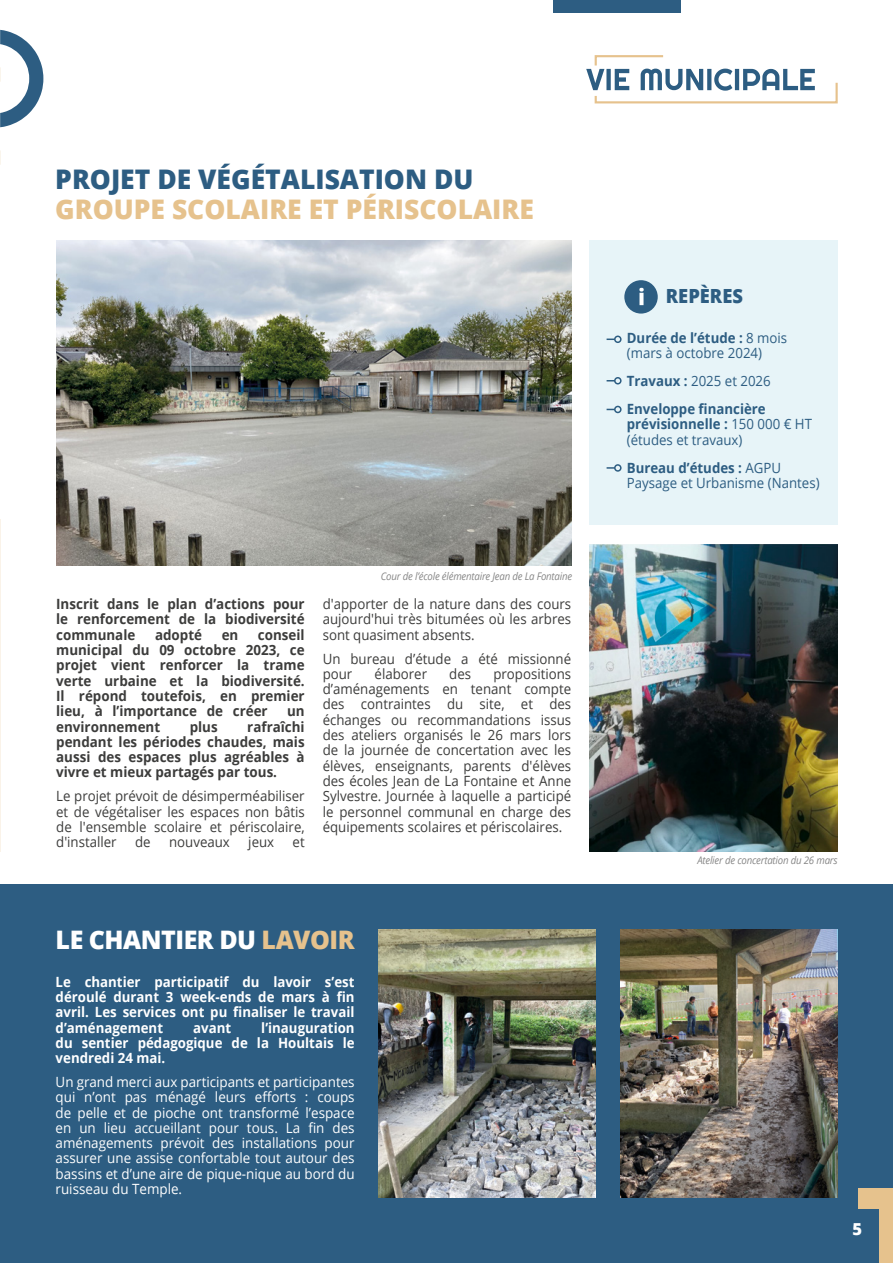
<style>
.page{position:relative;width:893px;height:1263px;background:#fff}
.page>*{position:absolute;margin:0;border:0;box-sizing:border-box;transform-origin:0 0}
.t1{font:800 27px "Open Sans";color:#e6c28d}
.t2{font:800 27px "Open Sans";color:#2d5d82}
.t3{font:800 25.5px "Open Sans";letter-spacing:-.02em;color:#fff}
.t4{font:800 19.5px "Open Sans";color:#2d5d82;scale:.94 1}
.t5{font:800 16.5px "Open Sans";color:#fff}
.t6{font:14.1px/15.3px "Open Sans";color:#3c3c3b;text-align:justify;scale:.94 1}
.t7{font:700 14.1px/15.3px "Open Sans";color:#3c3c3b;text-align:justify;scale:.95 1}
.t8{font:14.1px/15.3px "Open Sans";color:#fff;text-align:justify;scale:.95 1}
.t9{font:700 14.1px/15.3px "Open Sans";color:#fff;text-align:justify;scale:.94 1}
.t10{font:14.1px/15.3px "Open Sans";color:#2d5d82;scale:.94 1}
.t11{font:700 14.1px/28px "Open Sans";color:#2d5d82;scale:.94 1}
.t12{font:italic 10.5px "Open Sans";letter-spacing:-.02em;color:#878787;scale:.92 1}
.s1{color:#e6c28d}
.s2{font-weight:700}
.s3{font-weight:400}
</style>
<div class="page">
<div style="left:553px;top:0;width:127px;height:13px;background:#2d5d82"></div>
<div style="left:0;top:884px;width:893px;height:379px;background:#2d5d82"></div>
<hr style="left:0;top:519px;width:1px;height:332px;background:#faf3e9">
<div style="left:858px;top:1188px;width:35px;height:75px;background:#e6c28d"></div>
<div style="left:836px;top:1210px;width:43px;height:53px;background:#2d5d82"></div>
<svg style="left:586px;top:55px;width:252px;height:49px"></svg>
<svg style="left:0;top:30px;width:43px;height:135px"></svg>
<img style="left:56px;top:241px;width:515px;height:325px">
<div style="left:589px;top:240px;width:248px;height:284px;background:#e7f4f8"></div>
<div style="left:624px;top:280px;width:34px;height:34px;background:#2d5d82;border-radius:50%"></div>
<svg style="left:639px;top:288px;width:5px;height:17px"></svg>
<div style="left:614px;top:336px;width:8px;height:7px;border:2px solid #2d5d82;border-radius:50%"></div>
<div style="left:614px;top:377px;width:8px;height:7px;border:2px solid #2d5d82;border-radius:50%"></div>
<div style="left:614px;top:406px;width:8px;height:7px;border:2px solid #2d5d82;border-radius:50%"></div>
<svg style="left:607px;top:467px;width:7px;height:2px"></svg>
<div style="left:614px;top:464px;width:8px;height:8px;border:2px solid #2d5d82;border-radius:50%"></div>
<img style="left:621px;top:929px;width:217px;height:268px">
<img style="left:378px;top:929px;width:217px;height:268px">
<img style="left:589px;top:545px;width:249px;height:306px">
<h1 class="t2" style="left:55px;top:158px;width:420px">PROJET DE VÉGÉTALISATION DU</h1>
<h1 class="t1" style="left:55px;top:188px;width:480px">GROUPE SCOLAIRE ET PÉRISCOLAIRE</h1>
<p class="t7" style="left:56px;top:596px;width:263px">Inscrit dans le plan d’actions pour le renforcement de la biodiversité communale</p>
<p class="t7" style="left:155px;top:627px;width:51px">adopté</p>
<p class="t7" style="left:222px;top:627px;width:19px">en</p>
<p class="t7" style="left:56px;top:627px;width:263px;text-indent:202px">conseil municipal du 09 octobre 2023, ce projet vient renforcer la trame verte urbaine et la biodiversité.<br>Il répond toutefois, en premier lieu, à l’importance de créer</p>
<p class="t7" style="left:287px;top:703px;width:20px">un</p>
<p class="t7" style="left:56px;top:718px;width:263px;text-indent:191px">rafraîchi pendant les périodes chaudes, mais aussi des espaces plus agréables à vivre et mieux partagés par tous.</p>
<p class="t6" style="left:56px;top:788px;width:266px">Le projet prévoit de désimperméabiliser et de végétaliser les espaces non bâtis de l'ensemble scolaire et périscolaire, d'installer</p>
<p class="t7" style="left:56px;top:718px;width:111px">environnement</p>
<p class="t7" style="left:190px;top:718px;width:31px">plus</p>
<p class="t6" style="left:135px;top:834px;width:18px">de</p>
<p class="t6" style="left:169px;top:834px;width:66px">nouveaux</p>
<p class="t6" style="left:248px;top:834px;width:29px">jeux</p>
<p class="t6" style="left:293px;top:834px;width:14px">et</p>
<p class="t12" style="left:381px;top:569px;width:210px">Cour de l’école élémentaire Jean de La Fontaine</p>
<p class="t6" style="left:323px;top:596px;width:266px">d'apporter de la nature dans des cours aujourd'hui très bitumées où les arbres sont quasiment absents.</p>
<p class="t6" style="left:323px;top:650px;width:266px">Un bureau d’étude a été missionné pour</p>
<p class="t6" style="left:375px;top:666px;width:57px">élaborer</p>
<p class="t6" style="left:449px;top:666px;width:25px">des</p>
<p class="t6" style="left:323px;top:666px;width:266px;text-indent:171px">propositions d’aménagements en tenant compte des contraintes du site, et des échanges ou recommandations issus des ateliers organisés le 26 mars lors de la journée de concertation avec les élèves, enseignants, parents d'élèves des écoles Jean de La Fontaine et Anne Sylvestre. Journée à laquelle a participé le personnel communal en charge des équipements scolaires et périscolaires.</p>
<h2 class="t3" style="left:56px;top:920px;width:301px">LE CHANTIER DU <span class="s1">LAVOIR</span></h2>
<p class="t9" style="left:56px;top:973px;width:320px">Le chantier participatif du lavoir s’est déroulé durant 3 week-ends de mars à fin avril. Les services ont pu finaliser le travail d’aménagement</p>
<p class="t9" style="left:56px;top:1019px;width:320px;text-indent:206px">l’inauguration du sentier pédagogique de la Houltais le vendredi 24 mai.</p>
<p class="t8" style="left:56px;top:1074px;width:316px">Un grand merci aux participants et participantes qui n’ont pas ménagé leurs efforts : coups de pelle et de pioche ont transformé l’espace en un lieu accueillant pour tous. La fin des aménagements prévoit des installations pour assurer une assise confortable tout autour des bassins et d’une aire de pique-nique au bord du ruisseau du Temple.</p>
<p class="t9" style="left:193px;top:1019px;width:42px">avant</p>
<h3 class="t4" style="left:666px;top:282px;width:84px">REPÈRES</h3>
<p class="t10" style="left:627px;top:329px;width:172px"><span class="s2">Durée de l’étude :</span> 8 mois (mars à octobre 2024)</p>
<p class="t11" style="left:627px;top:366px;width:155px">Travaux : <span class="s3">2025 et 2026<br></span>Enveloppe financière</p>
<p class="t10" style="left:627px;top:416px;width:199px"><span class="s2">prévisionnelle :</span> 150 000 € HT (études et travaux)</p>
<p class="t10" style="left:627px;top:460px;width:207px"><span class="s2">Bureau d’études :</span> AGPU<br>Paysage et Urbanisme (Nantes)</p>
<p class="t12" style="left:697px;top:853px;width:154px">Atelier de concertation du 26 mars</p>
<p class="t5" style="left:853px;top:1217px;width:11px">5</p>
</div>
